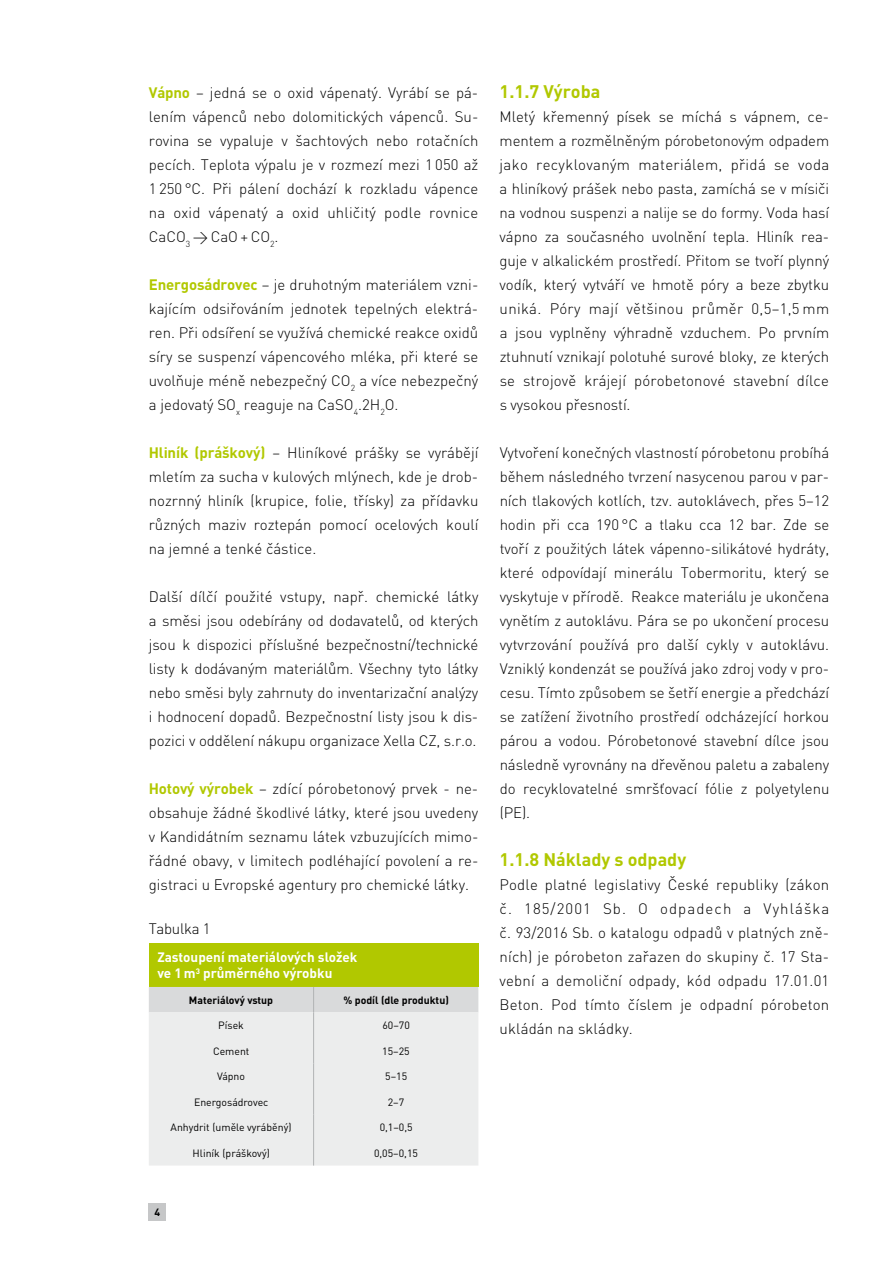
<style>
.page{position:relative;width:893px;height:1263px;background:#fff}
.page>*{position:absolute;margin:0;border:0;box-sizing:border-box;transform-origin:0 0}
.t1{font:700 18px "DIN Pro";color:#b1c800}
.t2{font:300 15px/24px "DIN Pro";color:#000;text-align:justify}
.t3{font:300 15px "DIN Pro";letter-spacing:-.02em;color:#000}
.t4{font:700 13.5px/16.2px "DIN Pro";color:#fff}
.t5{font:10.5px "DIN Pro";color:#000}
.t6{font:700 10.5px "DIN Pro";color:#000}
.s1{font-weight:700;color:#b1c800}
</style>
<div class="page">
<div style="left:149px;top:1203px;width:17px;height:17px;background:#c6c7c8"></div>
<div style="left:149px;top:943px;width:329px;height:44px;background:#b1c800"></div>
<svg style="left:149px;top:987px;width:329px;height:178px;background:#e9eaea"></svg>
<p class="t2" style="left:149px;top:80px;width:331px"><span class="s1">Vápno</span> – jedná se o oxid vápenatý. Vyrábí se pá&shy;lením vápenců nebo dolomitických vápenců. Su&shy;rovina se vypaluje v šachtových nebo rotačních pecích. Teplota výpalu je v rozmezí mezi 1 050 až 1 250 °C. Při pálení dochází k rozkladu vápence na oxid vápenatý a oxid uhličitý podle rovnice CaCO<sub>3</sub> → CaO + CO<sub>2</sub>.</p>
<p class="t2" style="left:149px;top:272px;width:331px"><span class="s1">Energosádrovec</span> – je druhotným materiálem vzni&shy;kajícím odsiřováním jednotek tepelných elektrá&shy;ren. Při odsíření se využívá chemické reakce oxidů síry se suspenzí vápencového mléka, při které se uvolňuje méně nebezpečný CO<sub>2</sub> a více nebezpečný a jedovatý SO<sub>x</sub> reaguje na CaSO<sub>4</sub>.2H<sub>2</sub>O.</p>
<p class="t2" style="left:149px;top:440px;width:331px"><span class="s1">Hliník (práškový)</span> – Hliníkové prášky se vyrábějí mletím za sucha v kulových mlýnech, kde je drob&shy;nozrnný hliník (krupice, folie, třísky) za přídavku různých maziv roztepán pomocí ocelových koulí na jemné a tenké částice.</p>
<p class="t2" style="left:149px;top:584px;width:331px">Další dílčí použité vstupy, např. chemické látky a směsi jsou odebírány od dodavatelů, od kterých jsou k dispozici příslušné bezpečnostní/technické listy k dodávaným materiálům. Všechny tyto látky nebo směsi byly zahrnuty do inventarizační analýzy i hodnocení dopadů. Bezpečnostní listy jsou k dis&shy;pozici v oddělení nákupu organizace Xella CZ, s.r.o.</p>
<p class="t2" style="left:149px;top:776px;width:331px"><span class="s1">Hotový výrobek</span> – zdící pórobetonový prvek - ne&shy;obsahuje žádné škodlivé látky, které jsou uvedeny v Kandidátním seznamu látek vzbuzujících mimo&shy;řádné obavy, v limitech podléhající povolení a re&shy;gistraci u Evropské agentury pro chemické látky.</p>
<p class="t3" style="left:149px;top:919px;width:63px">Tabulka 1</p>
<p class="t4" style="left:157px;top:949px;width:202px">Zastoupení materiálových složek ve 1 m<sup>3</sup> průměrného výrobku</p>
<p class="t6" style="left:189px;top:993px;width:86px">Materiálový vstup</p>
<p class="t6" style="left:343px;top:993px;width:107px">% podíl (dle produktu)</p>
<p class="t5" style="left:218px;top:1019px;width:27px">Písek</p>
<p class="t5" style="left:382px;top:1019px;width:29px">60–70</p>
<p class="t5" style="left:213px;top:1044px;width:38px">Cement</p>
<p class="t5" style="left:382px;top:1044px;width:29px">15–25</p>
<p class="t5" style="left:217px;top:1070px;width:30px">Vápno</p>
<p class="t5" style="left:385px;top:1070px;width:23px">5–15</p>
<p class="t5" style="left:194px;top:1095px;width:76px">Energosádrovec</p>
<p class="t5" style="left:388px;top:1095px;width:18px">2–7</p>
<p class="t5" style="left:171px;top:1121px;width:122px">Anhydrit (uměle vyráběný)</p>
<p class="t5" style="left:380px;top:1121px;width:34px">0,1–0,5</p>
<p class="t5" style="left:193px;top:1146px;width:79px">Hliník (práškový)</p>
<p class="t5" style="left:374px;top:1146px;width:45px">0,05–0,15</p>
<p class="t6" style="left:154px;top:1205px;width:7px">4</p>
<p class="t1" style="left:500px;top:79px;width:102px">1.1.7 Výroba</p>
<p class="t2" style="left:500px;top:104px;width:331px">Mletý křemenný písek se míchá s vápnem, ce&shy;mentem a rozmělněným pórobetonovým odpadem jako recyklovaným materiálem, přidá se voda a hliníkový prášek nebo pasta, zamíchá se v mísiči na vodnou suspenzi a nalije se do formy. Voda hasí vápno za současného uvolnění tepla. Hliník rea&shy;guje v alkalickém prostředí. Přitom se tvoří plynný vodík, který vytváří ve hmotě póry a beze zbytku uniká. Póry mají většinou průměr 0,5–1,5 mm a jsou vyplněny výhradně vzduchem. Po prvním ztuhnutí vznikají polotuhé surové bloky, ze kterých se strojově krájejí pórobetonové stavební dílce s vysokou přesností.</p>
<p class="t2" style="left:500px;top:440px;width:331px">Vytvoření konečných vlastností pórobetonu probíhá během následného tvrzení nasycenou parou v par&shy;ních tlakových kotlích, tzv. autoklávech, přes 5–12 hodin při cca 190 °C a tlaku cca 12 bar. Zde se tvoří z použitých látek vápenno-silikátové hydráty, které odpovídají minerálu Tobermoritu, který se vyskytuje v přírodě. Reakce materiálu je ukončena vynětím z autoklávu. Pára se po ukončení procesu vytvrzování používá pro další cykly v autoklávu.<br>Vzniklý kondenzát se používá jako zdroj vody v pro&shy;cesu. Tímto způsobem se šetří energie a předchází se zatížení životního prostředí odcházející horkou párou a vodou. Pórobetonové stavební dílce jsou následně vyrovnány na dřevěnou paletu a zabaleny do recyklovatelné smršťovací fólie z polyetylenu (PE).</p>
<p class="t1" style="left:500px;top:847px;width:188px">1.1.8 Náklady s odpady</p>
<p class="t2" style="left:500px;top:872px;width:331px">Podle platné legislativy České republiky (zákon č. 185/2001 Sb. O odpadech a Vyhláška č. 93/2016 Sb. o katalogu odpadů v platných zně&shy;ních) je pórobeton zařazen do skupiny č. 17 Sta&shy;vební a demoliční odpady, kód odpadu 17.01.01<br>Beton. Pod tímto číslem je odpadní pórobeton ukládán na skládky.</p>
</div>
